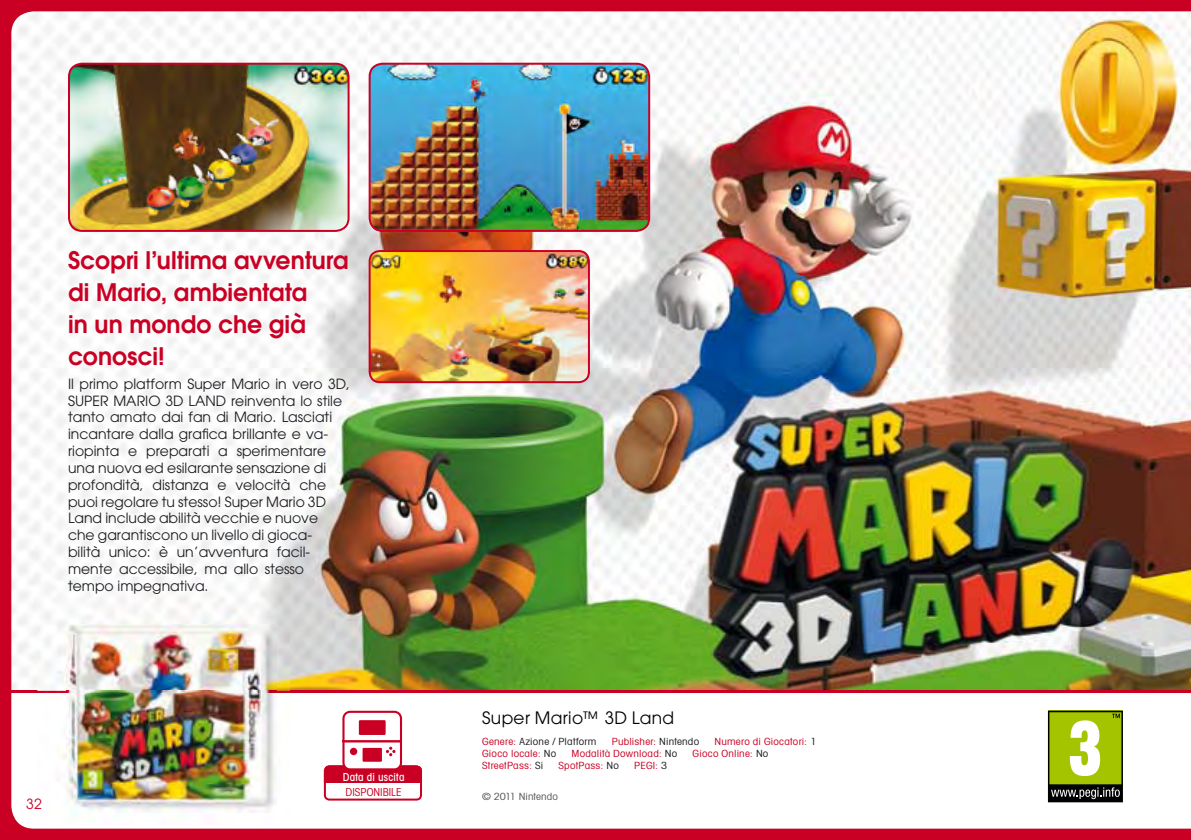
<style>
.page{position:relative;width:1191px;height:840px;background:#fff}
.page>*{position:absolute;margin:0;border:0;box-sizing:border-box;transform-origin:0 0}
.t1{font:600 24px/32px "Avant Garde LT";color:#c90024}
.t2{font:17px "Avant Garde LT";letter-spacing:.02em;color:#000}
.t3{font:14px/16.8px "Avant Garde LT";color:#1c1b20}
.t4{font:14px "Avant Garde LT";color:#c90024}
.t5{font:500 condensed 11px "Avant Garde LT";letter-spacing:.025em;color:#fff}
.t6{font:condensed 11px "Avant Garde LT";letter-spacing:.005em;color:#c90024}
.t7{font:condensed 9.8px "Avant Garde LT";letter-spacing:.02em;color:#c90024;scale:1.11 1}
.t8{font:condensed 9.8px "Avant Garde LT";letter-spacing:.025em;color:#1c1b20;scale:1.11 1}
.t9{font:condensed 9.8px "Avant Garde LT";letter-spacing:.005em;color:#575758;scale:1.11 1}
.s1{color:#c90024}
.s2{color:#1c1b20}
</style>
<div class="page">
<img style="left:0;top:0;width:1191px;height:839px">
<h1 class="t1" style="left:68px;top:244px;width:282px">Scopri l’ultima avventura di Mario, ambientata<br>in un mondo che già conosci!</h1>
<p class="t3" style="left:68px;top:375px;width:284px">Il primo platform Super Mario in vero 3D, SUPER MARIO 3D LAND reinventa lo stile tanto amato dai fan di Mario. Lasciati incantare dalla grafica brillante e va&shy;riopinta e preparati a sperimentare una nuova ed esilarante sensazione di profondità, distanza e velocità che puoi regolare tu stesso! Super Mario 3D Land include abilità vecchie e nuove<br>che garantiscono un livello di gioca-<br>bilità unico: è un’avventura facil&shy;mente accessibile, ma allo stesso tempo impegnativa.</p>
<p class="t4" style="left:26px;top:794px;width:17px">32</p>
<p class="t5" style="left:343px;top:769px;width:63px">Data di uscita</p>
<p class="t6" style="left:346px;top:784px;width:58px">DISPONIBILE</p>
<p class="t2" style="left:482px;top:707px;width:193px">Super Mario™ 3D Land</p>
<p class="t8" style="left:482px;top:735px;width:105px"><span class="s1">Genere:</span> Azione / Platform</p>
<p class="t7" style="left:612px;top:735px;width:80px">Publisher: <span class="s2">Nintendo</span></p>
<p class="t7" style="left:714px;top:735px;width:93px">Numero di Giocatori: <span class="s2">1</span></p>
<p class="t7" style="left:482px;top:747px;width:68px">Gioco locale: <span class="s2">No</span></p>
<p class="t7" style="left:571px;top:747px;width:97px">Modalità Download: <span class="s2">No</span></p>
<p class="t7" style="left:692px;top:747px;width:70px">Gioco Online: <span class="s2">No</span></p>
<p class="t7" style="left:482px;top:759px;width:57px">StreetPass: <span class="s2">Si</span></p>
<p class="t7" style="left:558px;top:759px;width:56px">SpotPass: <span class="s2">No</span></p>
<p class="t7" style="left:634px;top:759px;width:31px">PEGI: <span class="s2">3</span></p>
<p class="t9" style="left:482px;top:790px;width:70px">© 2011 Nintendo</p>
</div>
